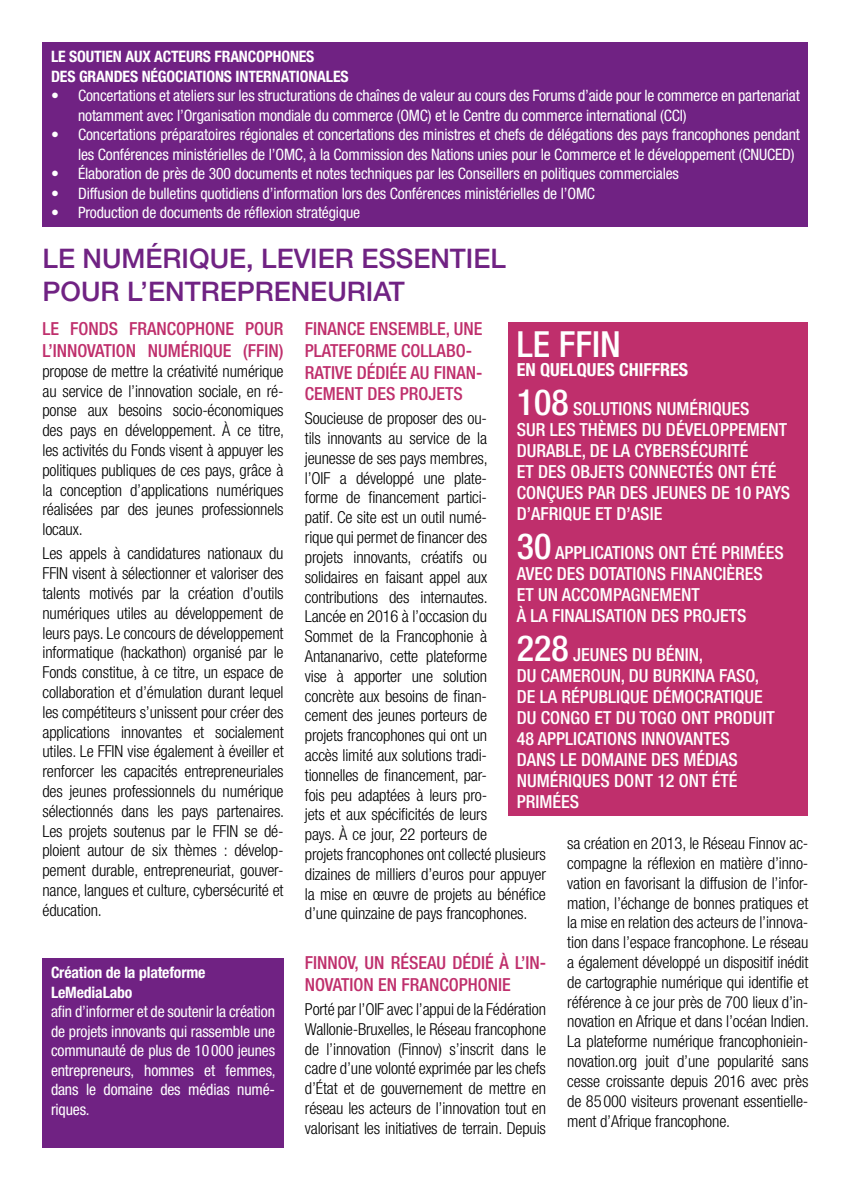
<style>
.page{position:relative;width:851px;height:1191px;background:#fff}
.page>*{position:absolute;margin:0;border:0;box-sizing:border-box;transform-origin:0 0}
.t1{font:500 condensed 36px "Helvetica Neue LT Std";color:#fff}
.t2{font:500 27px/32.4px "Helvetica Neue LT Std";color:#702283}
.t3{font:500 condensed 18px/21px "Helvetica Neue LT Std";color:#fff}
.t4{font:500 condensed 18px/21.6px "Helvetica Neue LT Std";color:#bf2f6c}
.t5{font:300 condensed 16.5px/19.8px "Helvetica Neue LT Std";letter-spacing:-.01em;color:#000;text-align:justify}
.t6{font:condensed 15.75px/19.5px "Helvetica Neue LT Std";letter-spacing:-.01em;color:#fff}
.t7{font:700 condensed 15.75px/19.5px "Helvetica Neue LT Std";letter-spacing:-.01em;color:#fff}
.s1{font-weight:700}
.s2{font-size:36px}
</style>
<div class="page">
<div style="left:43px;top:43px;width:765px;height:184px;background:#702283"></div>
<div style="left:508px;top:322px;width:300px;height:494px;background:#bf2f6c"></div>
<div style="left:42px;top:958px;width:241px;height:190px;background:#702283"></div>
<p class="t7" style="left:51px;top:47px;width:299px">LE SOUTIEN AUX ACTEURS FRANCOPHONES<br>DES GRANDES NÉGOCIATIONS INTERNATIONALES</p>
<p class="t6" style="left:78px;top:86px;width:723px;text-indent:-27px">• Concertations et ateliers sur les structurations de chaînes de valeur au cours des Forums d’aide pour le commerce en partenariat notamment avec l’Organisation mondiale du commerce (OMC) et le Centre du commerce international (CCI)</p>
<p class="t6" style="left:78px;top:125px;width:723px;text-indent:-27px">• Concertations préparatoires régionales et concertations des ministres et chefs de délégations des pays francophones pendant les Conférences ministérielles de l’OMC, à la Commission des Nations unies pour le Commerce et le développement (CNUCED)</p>
<p class="t6" style="left:51px;top:164px;width:629px">• Élaboration de près de 300 documents et notes techniques par les Conseillers en politiques commerciales</p>
<p class="t6" style="left:51px;top:183px;width:545px">• Diffusion de bulletins quotidiens d’information lors des Conférences ministérielles de l’OMC</p>
<p class="t6" style="left:51px;top:203px;width:311px">• Production de documents de réflexion stratégique</p>
<h2 class="t2" style="left:42px;top:242px;width:465px">LE NUMÉRIQUE, LEVIER ESSENTIEL<br>POUR L’ENTREPRENEURIAT</h2>
<p class="t4" style="left:42px;top:318px;width:242px">LE FONDS FRANCOPHONE POUR<br>L’INNOVATION NUMÉRIQUE (FFIN)</p>
<p class="t5" style="left:42px;top:361px;width:243px">propose de mettre la créativité numérique au service de l’innovation sociale, en ré&shy;ponse aux besoins socio-économiques des pays en développement. À ce titre, les activités du Fonds visent à appuyer les politiques publiques de ces pays, grâce à la conception d’applications numériques réalisées par des jeunes professionnels locaux.</p>
<p class="t5" style="left:42px;top:543px;width:243px">Les appels à candidatures nationaux du FFIN visent à sélectionner et valoriser des talents motivés par la création d’outils numériques utiles au développement de leurs pays. Le concours de développement informatique (hackathon) organisé par le Fonds constitue, à ce titre, un espace de collaboration et d’émulation durant lequel les compétiteurs s’unissent pour créer des applications innovantes et socialement utiles. Le FFIN vise également à éveiller et renforcer les capacités entrepreneuriales des jeunes professionnels du numérique sélectionnés dans les pays partenaires.<br>Les projets soutenus par le FFIN se dé&shy;ploient autour de six thèmes : dévelop&shy;pement durable, entrepreneuriat, gouver&shy;nance, langues et culture, cybersécurité et éducation.</p>
<p class="t4" style="left:305px;top:318px;width:179px">FINANCE ENSEMBLE, UNE<br>PLATEFORME COLLABO-<br>RATIVE DÉDIÉE AU FINAN-<br>CEMENT DES PROJETS</p>
<p class="t5" style="left:305px;top:408px;width:242px;text-align:left">Soucieuse de proposer des ou-<br>tils innovants au service de la<br>jeunesse de ses pays membres,<br>l’OIF a développé une plate-<br>forme de financement partici-<br>patif. Ce site est un outil numé-<br>rique qui permet de financer des<br>projets innovants, créatifs ou<br>solidaires en faisant appel aux contributions des internautes.<br>Lancée en 2016 à l’occasion du<br>Sommet de la Francophonie à<br>Antananarivo, cette plateforme<br>vise à apporter une solution<br>concrète aux besoins de finan-<br>cement des jeunes porteurs de<br>projets francophones qui ont un<br>accès limité aux solutions tradi-<br>tionnelles de financement, par-<br>fois peu adaptées à leurs pro-<br>jets et aux spécificités de leurs<br>pays. À ce jour, 22 porteurs de<br>projets francophones ont collecté plusieurs dizaines de milliers d’euros pour appuyer la mise en œuvre de projets au bénéfice d’une quinzaine de pays francophones.</p>
<p class="t4" style="left:305px;top:952px;width:242px">FINNOV, UN RÉSEAU DÉDIÉ À L’IN-<br>NOVATION EN FRANCOPHONIE</p>
<p class="t5" style="left:305px;top:999px;width:242px">Porté par l’OIF avec l’appui de la Fédération Wallonie-Bruxelles, le Réseau francophone de l’innovation (Finnov) s’inscrit dans le cadre d’une volonté exprimée par les chefs d’État et de gouvernement de mettre en réseau les acteurs de l’innovation tout en valorisant les initiatives de terrain. Depuis</p>
<h1 class="t1" style="left:517px;top:322px;width:105px">LE FFIN</h1>
<p class="t3" style="left:517px;top:350px;width:234px;line-height:38.7px"><span class="s1">EN QUELQUES CHIFFRES<br></span><span class="s2">108</span> SOLUTIONS NUMÉRIQUES</p>
<p class="t3" style="left:517px;top:419px;width:274px">SUR LES THÈMES DU DÉVELOPPEMENT<br>DURABLE, DE LA CYBERSÉCURITÉ<br>ET DES OBJETS CONNECTÉS ONT ÉTÉ<br>CONÇUES PAR DES JEUNES DE 10 PAYS<br>D’AFRIQUE ET D’ASIE</p>
<p class="t3" style="left:517px;top:541px;width:268px"><span class="s2">30</span> APPLICATIONS ONT ÉTÉ PRIMÉES<br>AVEC DES DOTATIONS FINANCIÈRES<br>ET UN ACCOMPAGNEMENT<br>À LA FINALISATION DES PROJETS</p>
<p class="t3" style="left:517px;top:643px;width:259px"><span class="s2">228</span> JEUNES DU BÉNIN,<br>DU CAMEROUN, DU BURKINA FASO,<br>DE LA RÉPUBLIQUE DÉMOCRATIQUE<br>DU CONGO ET DU TOGO ONT PRODUIT<br>48 APPLICATIONS INNOVANTES<br>DANS LE DOMAINE DES MÉDIAS<br>NUMÉRIQUES DONT 12 ONT ÉTÉ<br>PRIMÉES</p>
<p class="t5" style="left:567px;top:833px;width:243px">sa création en 2013, le Réseau Finnov ac&shy;compagne la réflexion en matière d’inno&shy;vation en favorisant la diffusion de l’infor&shy;mation, l’échange de bonnes pratiques et la mise en relation des acteurs de l’innova&shy;tion dans l’espace francophone. Le réseau a également développé un dispositif inédit de cartographie numérique qui identifie et référence à ce jour près de 700 lieux d’in&shy;novation en Afrique et dans l’océan Indien.<br>La plateforme numérique francophoniein&shy;novation.org jouit d’une popularité sans cesse croissante depuis 2016 avec près de 85000 visiteurs provenant essentielle&shy;ment d’Afrique francophone.</p>
<p class="t7" style="left:51px;top:962px;width:156px">Création de la plateforme<br>LeMediaLabo</p>
<p class="t6" style="left:51px;top:1001px;width:226px;text-align:justify">afin d’informer et de soutenir la création de projets innovants qui rassemble une communauté de plus de 10000 jeunes entrepreneurs, hommes et femmes, dans le domaine des médias numé&shy;riques.</p>
</div>
